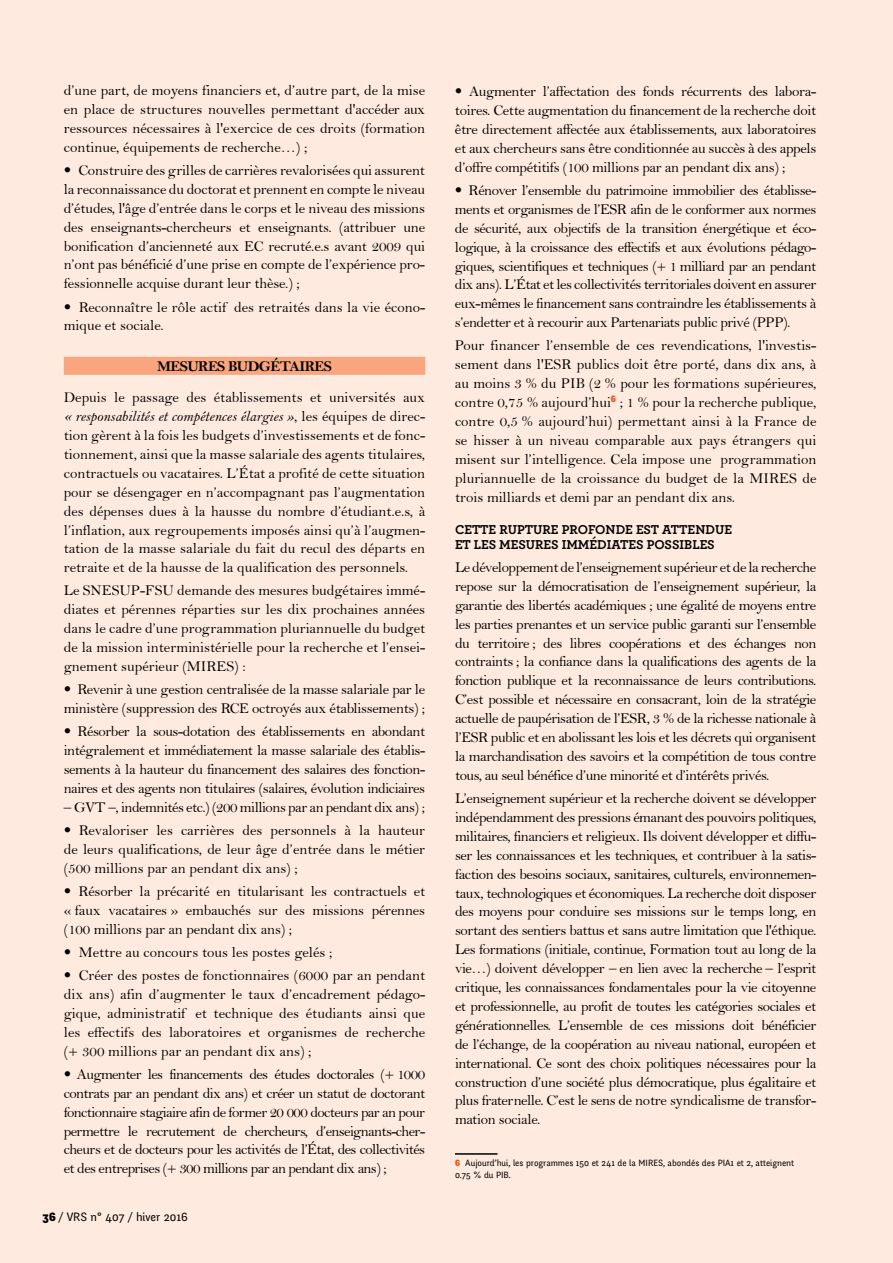
<style>
.page{position:relative;width:893px;height:1263px;background:#feeade}
.page>*{position:absolute;margin:0;border:0;box-sizing:border-box;transform-origin:0 0}
.t1{font:15px/18.9px "Bell";letter-spacing:-.01em;color:#000;text-align:justify}
.t2{font:15px "Bell MT Italic";color:#000}
.t3{font:15px "Bell";letter-spacing:-.03em;color:#000}
.t4{font:15px "Bell MT Bold";letter-spacing:-.04em;color:#000}
.t5{font:700 13.5px/15px "Archer";color:#000}
.t6{font:12px "Fengardo Neue";color:#000}
.t7{font:9px/12px "Fengardo Neue";color:#000}
.s1{font-family:"Frutiger LT Pro";font-stretch:condensed}
.s2{font-family:"Bell"}
.s3{font-weight:900}
.s4{font-weight:900;color:#f05123}
</style>
<div class="page">
<div style="left:64px;top:357px;width:361px;height:18px;background:#f9a57e"></div>
<hr style="left:455px;top:1153px;width:42px;height:2px;background:#000">
<p class="t1" style="left:64px;top:81px;width:363px">d’une part, de moyens financiers et, d’autre part, de la mise en place de structures nouvelles permettant d'accéder aux ressources nécessaires à l'exercice de ces droits (formation continue, équipements de recherche…) ;</p>
<p class="t1" style="left:64px;top:161px;width:363px"><span class="s1">•</span> Construire des grilles de carrières revalorisées qui assurent la reconnaissance du doctorat et prennent en compte le niveau d’études, l'âge d’entrée dans le corps et le niveau des missions des enseignants-chercheurs et enseignants. (attribuer une bonification d’ancienneté aux EC recruté.e.s avant 2009 qui n’ont pas bénéficié d’une prise en compte de l’expérience pro&shy;fessionnelle acquise durant leur thèse.) ;</p>
<p class="t1" style="left:64px;top:297px;width:363px"><span class="s1">•</span> Reconnaître le rôle actif des retraités dans la vie écono&shy;mique et sociale.</p>
<p class="t4" style="left:157px;top:357px;width:24px">MESURES</p>
<p class="t4" style="left:228px;top:357px;width:71px">BUD GÉTAIRES</p>
<p class="t1" style="left:64px;top:388px;width:363px">Depuis le passage des établissements et universités aux</p>
<p class="t2" style="left:64px;top:407px;width:363px">« responsabilités et compétences élargies »<span class="s2">, les équipes de direc-</span></p>
<p class="t1" style="left:64px;top:426px;width:363px">tion gèrent à la fois les budgets d’investissements et de fonc&shy;tionnement, ainsi que la masse salariale des agents titulaires, contractuels ou vacataires. L’État a profité de cette situation pour se désengager en n’accompagnant pas l’augmentation des dépenses dues à la hausse du nombre d’étudiant.e.s, à l’inflation, aux regroupements imposés ainsi qu’à l’augmen&shy;tation de la masse salariale du fait du recul des départs en retraite et de la hausse de la qualification des personnels.</p>
<p class="t1" style="left:64px;top:581px;width:363px">Le SNESUP-FSU demande des mesures budgétaires immé&shy;diates et pérennes réparties sur les dix prochaines années dans le cadre d’une programmation pluriannuelle du budget de la mission interministérielle pour la recherche et l’ensei&shy;gnement supérieur (MIRES) :</p>
<p class="t1" style="left:64px;top:680px;width:363px"><span class="s1">•</span> Revenir à une gestion centralisée de la masse salariale par le ministère (suppression des RCE octroyés aux établissements) ;</p>
<p class="t1" style="left:64px;top:722px;width:363px"><span class="s1">•</span> Résorber la sous-dotation des établissements en abondant intégralement et immédiatement la masse salariale des établis&shy;sements à la hauteur du financement des salaires des fonction&shy;naires et des agents non titulaires (salaires, évolution indiciaires</p>
<p class="t3" style="left:64px;top:798px;width:363px">– GVT –, indemnités etc.) (200 millions par an pendant dix ans) ;</p>
<p class="t1" style="left:64px;top:821px;width:363px"><span class="s1">•</span> Revaloriser les carrières des personnels à la hauteur de leurs qualifications, de leur âge d’entrée dans le métier (500 millions par an pendant dix ans) ;</p>
<p class="t1" style="left:64px;top:882px;width:363px"><span class="s1">•</span> Résorber la précarité en titularisant les contractuels et « faux vacataires » embauchés sur des missions pérennes (100 millions par an pendant dix ans) ;</p>
<p class="t1" style="left:64px;top:943px;width:270px"><span class="s1">•</span> Mettre au concours tous les postes gelés ;</p>
<p class="t1" style="left:64px;top:966px;width:363px"><span class="s1">•</span> Créer des postes de fonctionnaires (6000 par an pendant dix ans) afin d’augmenter le taux d’encadrement pédago&shy;gique, administratif et technique des étudiants ainsi que les effectifs des laboratoires et organismes de recherche (+ 300 millions par an pendant dix ans) ;</p>
<p class="t1" style="left:64px;top:1064px;width:363px"><span class="s1">•</span> Augmenter les financements des études doctorales (+ 1000 contrats par an pendant dix ans) et créer un statut de doctorant fonctionnaire stagiaire afin de former 20 000 docteurs par an pour permettre le recrutement de chercheurs, d’enseignants-cher&shy;cheurs et de docteurs pour les activités de l’État, des collectivités et des entreprises (+ 300 millions par an pendant dix ans) ;</p>
<p class="t6" style="left:43px;top:1209px;width:147px"><span class="s3">36</span> / VRS n° 407 / hiver 2016</p>
<p class="t1" style="left:455px;top:82px;width:363px"><span class="s1">•</span> Augmenter l’affectation des fonds récurrents des labora&shy;toires. Cette augmentation du financement de la recherche doit être directement affectée aux établissements, aux laboratoires et aux chercheurs sans être conditionnée au succès à des appels d’offre compétitifs (100 millions par an pendant dix ans) ;</p>
<p class="t1" style="left:455px;top:181px;width:363px"><span class="s1">•</span> Rénover l’ensemble du patrimoine immobilier des établisse&shy;ments et organismes de l’ESR afin de le conformer aux normes de sécurité, aux objectifs de la transition énergétique et éco&shy;logique, à la croissance des effectifs et aux évolutions pédago&shy;giques, scientifiques et techniques (+ 1 milliard par an pendant dix ans). L’État et les collectivités territoriales doivent en assurer eux-mêmes le financement sans contraindre les établissements à s’endetter et à recourir aux Partenariats public privé (PPP).</p>
<p class="t1" style="left:455px;top:336px;width:363px">Pour financer l’ensemble de ces revendications, l'investis&shy;sement dans l'ESR publics doit être porté, dans dix ans, à au moins 3 % du PIB (2 % pour les formations supérieures, contre 0,75 % aujourd’hui<sup>6</sup> ; 1 % pour la recherche publique, contre 0,5 % aujourd’hui) permettant ainsi à la France de se hisser à un niveau comparable aux pays étrangers qui misent sur l’intelligence. Cela impose une programmation pluriannuelle de la croissance du budget de la MIRES de trois milliards et demi par an pendant dix ans.</p>
<p class="t5" style="left:455px;top:521px;width:279px">CETTE RUPTURE PROFONDE EST ATTENDUE<br>ET LES MESURES IMMÉDIATES POSSIBLES</p>
<p class="t1" style="left:455px;top:558px;width:363px">Le développement de l’enseignement supérieur et de la recherche repose sur la démocratisation de l’enseignement supérieur, la garantie des libertés académiques ; une égalité de moyens entre les parties prenantes et un service public garanti sur l’ensemble du territoire ; des libres coopérations et des échanges non contraints ; la confiance dans la qualifications des agents de la fonction publique et la reconnaissance de leurs contributions.<br>C’est possible et nécessaire en consacrant, loin de la stratégie actuelle de paupérisation de l’ESR, 3 % de la richesse nationale à l’ESR public et en abolissant les lois et les décrets qui organisent la marchandisation des savoirs et la compétition de tous contre tous, au seul bénéfice d’une minorité et d’intérêts privés.</p>
<p class="t1" style="left:455px;top:789px;width:363px">L’enseignement supérieur et la recherche doivent se développer indépendamment des pressions émanant des pouvoirs politiques, militaires, financiers et religieux. Ils doivent développer et diffu&shy;ser les connaissances et les techniques, et contribuer à la satis&shy;faction des besoins sociaux, sanitaires, culturels, environnemen&shy;taux, technologiques et économiques. La recherche doit disposer des moyens pour conduire ses missions sur le temps long, en sortant des sentiers battus et sans autre limitation que l'éthique.<br>Les formations (initiale, continue, Formation tout au long de la vie…) doivent développer – en lien avec la recherche – l’esprit critique, les connaissances fondamentales pour la vie citoyenne et professionnelle, au profit de toutes les catégories sociales et générationnelles. L’ensemble de ces missions doit bénéficier de l’échange, de la coopération au niveau national, européen et international. Ce sont des choix politiques nécessaires pour la construction d’une société plus démocratique, plus égalitaire et plus fraternelle. C’est le sens de notre syndicalisme de transfor&shy;mation sociale.</p>
<p class="t7" style="left:455px;top:1157px;width:341px"><span class="s4">6</span> Aujourd’hui, les programmes 150 et 241 de la MIRES, abondés des PIA1 et 2, atteignent<br>0.75 % du PIB.</p>
</div>
